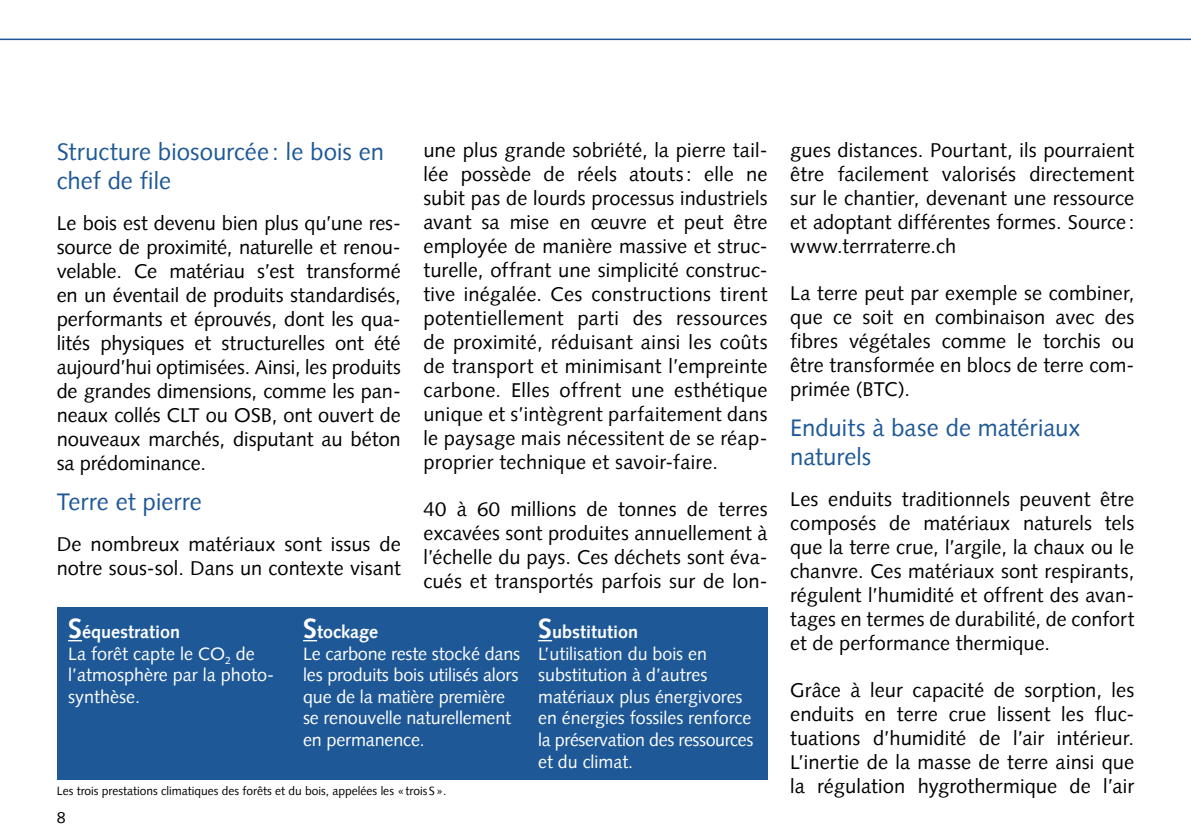
<style>
.page{position:relative;width:1191px;height:840px;background:#fff}
.page>*{position:absolute;margin:0;border:0;box-sizing:border-box;transform-origin:0 0}
.t1{font:24px/28.8px "Syntax";color:#1e5897}
.t2{font:20px/24px "Syntax";letter-spacing:.005em;color:#000;text-align:justify}
.t3{font:18px/21.6px "Syntax";letter-spacing:-.01em;color:#fff}
.t4{font:16px "Syntax";color:#000}
.t5{font:12px "Syntax";color:#000}
.s1{font-weight:700;font-size:28px}
.s2{font-weight:700}
</style>
<div class="page">
<hr style="left:0;top:39px;width:1191px;height:1px;background:#1e5897">
<div style="left:57px;top:606px;width:710px;height:173px;background:#1e5897"></div>
<svg style="left:68px;top:640px;width:14px;height:1px"></svg>
<svg style="left:303px;top:640px;width:14px;height:1px"></svg>
<svg style="left:538px;top:640px;width:14px;height:1px"></svg>
<p class="t1" style="left:57px;top:137px;width:329px">Structure biosourcée : le bois en chef de file</p>
<p class="t2" style="left:57px;top:211px;width:346px">Le bois est devenu bien plus qu’une res&shy;source de proximité, naturelle et renou&shy;velable. Ce matériau s’est transformé en un éventail de produits standardisés, performants et éprouvés, dont les qua&shy;lités physiques et structurelles ont été aujourd’hui optimisées. Ainsi, les produits de grandes dimensions, comme les pan&shy;neaux collés CLT ou OSB, ont ouvert de nouveaux marchés, disputant au béton sa prédominance.</p>
<p class="t1" style="left:57px;top:487px;width:147px">Terre et pierre</p>
<p class="t2" style="left:57px;top:532px;width:345px">De nombreux matériaux sont issus de notre sous-sol. Dans un contexte visant</p>
<p class="t2" style="left:423px;top:138px;width:345px">une plus grande sobriété, la pierre tail&shy;lée possède de réels atouts: elle ne subit pas de lourds processus industriels avant sa mise en œuvre et peut être employée de manière massive et struc&shy;turelle, offrant une simplicité construc&shy;tive inégalée. Ces constructions tirent potentiellement parti des ressources de proximité, réduisant ainsi les coûts de transport et minimisant l’empreinte carbone. Elles offrent une esthétique unique et s’intègrent parfaitement dans le paysage mais nécessitent de se réap&shy;proprier technique et savoir-faire.</p>
<p class="t2" style="left:423px;top:497px;width:345px">40 à 60 millions de tonnes de terres excavées sont produites annuellement à l’échelle du pays. Ces déchets sont éva&shy;cués et transportés parfois sur de lon-</p>
<p class="t3" style="left:68px;top:620px;width:207px"><span class="s1">S</span><span class="s2">équestration<br></span>La forêt capte le CO<sub>2</sub> de l’atmosphère par la photo&shy;synthèse.</p>
<p class="t3" style="left:303px;top:620px;width:218px"><span class="s1">S</span><span class="s2">tockage<br></span>Le carbone reste stocké dans les produits bois utilisés alors que de la matière première se renouvelle naturellement en permanence.</p>
<p class="t3" style="left:538px;top:620px;width:217px"><span class="s1">S</span><span class="s2">ubstitution<br></span>L’utilisation du bois en substitution à d’autres matériaux plus énergivores en énergies fossiles renforce la préservation des ressources et du climat.</p>
<p class="t5" style="left:57px;top:782px;width:391px">Les trois prestations climatiques des forêts et du bois, appelées les «trois S».</p>
<p class="t4" style="left:57px;top:807px;width:10px">8</p>
<p class="t2" style="left:790px;top:138px;width:345px">gues distances. Pourtant, ils pourraient être facilement valorisés directement sur le chantier, devenant une ressource et adoptant différentes formes. Source: www.terrraterre.ch</p>
<p class="t2" style="left:790px;top:281px;width:345px">La terre peut par exemple se combiner, que ce soit en combinaison avec des fibres végétales comme le torchis ou être transformée en blocs de terre com&shy;primée (BTC).</p>
<p class="t1" style="left:790px;top:413px;width:292px">Enduits à base de matériaux naturels</p>
<p class="t2" style="left:790px;top:486px;width:345px">Les enduits traditionnels peuvent être composés de matériaux naturels tels que la terre crue, l’argile, la chaux ou le chanvre. Ces matériaux sont respirants, régulent l’humidité et offrent des avan&shy;tages en termes de durabilité, de confort et de performance thermique.</p>
<p class="t2" style="left:790px;top:677px;width:345px">Grâce à leur capacité de sorption, les enduits en terre crue lissent les fluc&shy;tuations d’humidité de l’air intérieur.<br>L’inertie de la masse de terre ainsi que la régulation hygrothermique de l’air</p>
</div>
